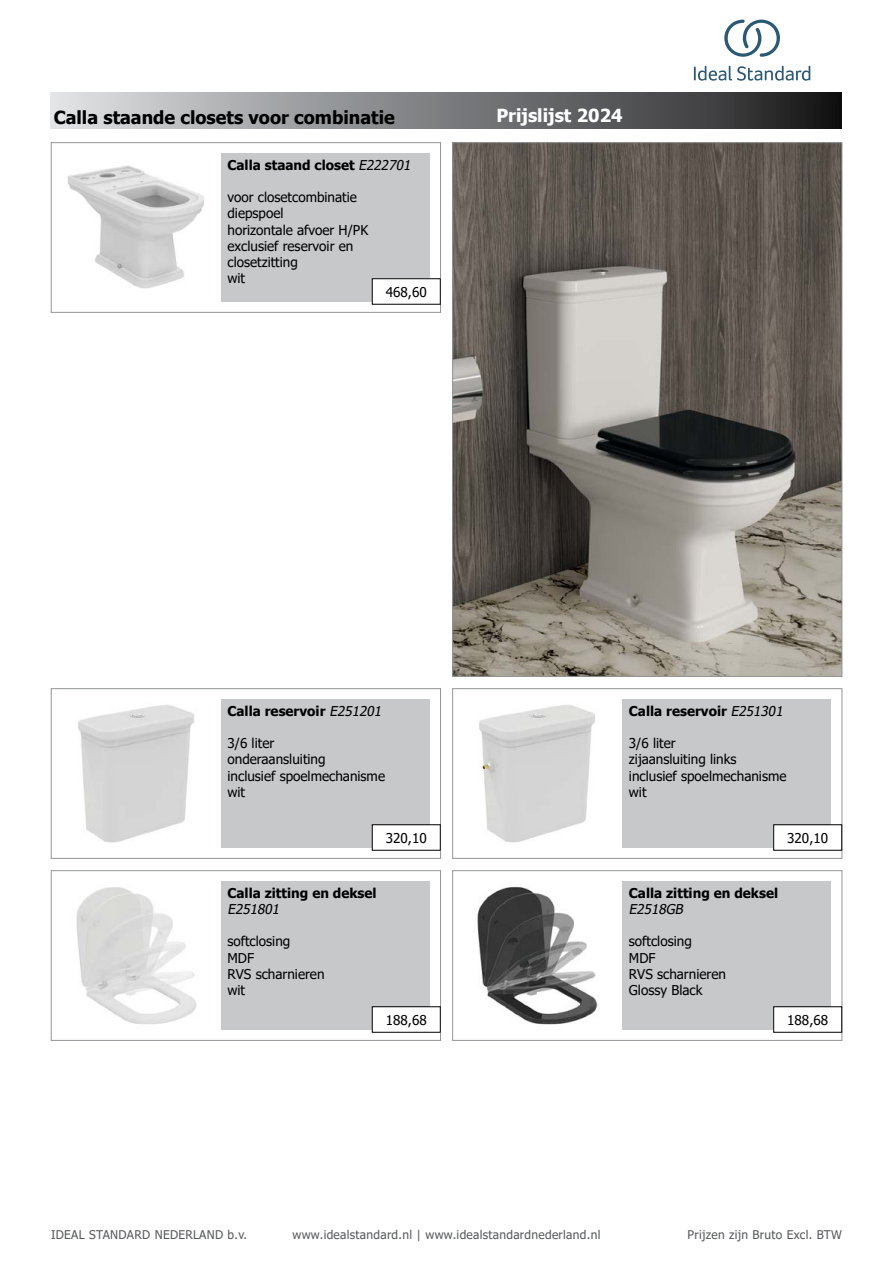
<style>
.page{position:relative;width:893px;height:1263px;background:#fff}
.page>*{position:absolute;margin:0;border:0;box-sizing:border-box;transform-origin:0 0}
.t1{font:700 18px "Tahoma";color:#000}
.t2{font:700 18px "Tahoma";color:#fff}
.t3{font:13.5px/16.2px "Tahoma";color:#000}
.t4{font:700 13.5px "Tahoma";color:#000}
.t5{font:italic 13.5px "Tahoma";color:#000}
.t6{font:12px "Tahoma";letter-spacing:.025em;color:#58595b}
.s1{font-weight:400;font-style:italic}
</style>
<div class="page">
<div style="left:51px;top:92px;width:791px;height:37px;background:linear-gradient(to right,#dee1e3,#1a1a1b)"></div>
<div style="left:452px;top:870px;width:390px;height:170px;border:1px solid #939598"></div>
<img style="left:477px;top:887px;width:121px;height:138px">
<div style="left:622px;top:881px;width:209px;height:149px;background:#c7c8ca"></div>
<div style="left:51px;top:870px;width:390px;height:170px;border:1px solid #939598"></div>
<img style="left:76px;top:887px;width:121px;height:137px">
<div style="left:221px;top:881px;width:209px;height:149px;background:#c7c8ca"></div>
<div style="left:51px;top:142px;width:390px;height:171px;border:1px solid #939598"></div>
<img style="left:67px;top:165px;width:137px;height:124px">
<div style="left:221px;top:153px;width:209px;height:149px;background:#c7c8ca"></div>
<div style="left:452px;top:688px;width:390px;height:170px;border:1px solid #939598"></div>
<img style="left:479px;top:705px;width:117px;height:138px">
<div style="left:622px;top:699px;width:209px;height:149px;background:#c7c8ca"></div>
<div style="left:51px;top:688px;width:390px;height:170px;border:1px solid #939598"></div>
<img style="left:78px;top:705px;width:117px;height:138px">
<div style="left:221px;top:699px;width:209px;height:149px;background:#c7c8ca"></div>
<img style="left:454px;top:144px;width:386px;height:530px">
<div style="left:372px;top:1007px;width:68px;height:25px;background:#fff"></div>
<div style="left:372px;top:1006px;width:68px;height:26px;border:1px solid #000"></div>
<div style="left:774px;top:1007px;width:68px;height:25px;background:#fff"></div>
<div style="left:773px;top:1006px;width:69px;height:26px;border:1px solid #000"></div>
<div style="left:372px;top:279px;width:68px;height:25px;background:#fff"></div>
<div style="left:372px;top:825px;width:68px;height:25px;background:#fff"></div>
<div style="left:372px;top:824px;width:68px;height:26px;border:1px solid #000"></div>
<div style="left:774px;top:825px;width:68px;height:25px;background:#fff"></div>
<div style="left:773px;top:824px;width:69px;height:26px;border:1px solid #000"></div>
<svg style="left:694px;top:66px;width:116px;height:15px"></svg>
<svg style="left:724px;top:20px;width:56px;height:37px"></svg>
<h1 class="t1" style="left:54px;top:105px;width:343px">Calla staande closets voor combinatie</h1>
<p class="t4" style="left:227px;top:155px;width:188px">Calla staand closet <span class="s1">E222701</span></p>
<p class="t3" style="left:227px;top:190px;width:142px">voor closetcombinatie diepspoel<br>horizontale afvoer H/PK exclusief reservoir en closetzitting<br>wit</p>
<p class="t3" style="left:386px;top:284px;width:42px">468,60</p>
<h1 class="t2" style="left:496px;top:103px;width:128px">Prijslijst 2024</h1>
<p class="t4" style="left:227px;top:701px;width:159px">Calla reservoir <span class="s1">E251201</span></p>
<p class="t3" style="left:227px;top:736px;width:159px">3/6 liter<br>onderaansluiting<br>inclusief spoelmechanisme wit</p>
<p class="t4" style="left:629px;top:701px;width:159px">Calla reservoir <span class="s1">E251301</span></p>
<p class="t3" style="left:629px;top:736px;width:159px">3/6 liter<br>zijaansluiting links inclusief spoelmechanisme wit</p>
<p class="t3" style="left:386px;top:830px;width:42px">320,10</p>
<p class="t3" style="left:787px;top:830px;width:42px">320,10</p>
<p class="t4" style="left:227px;top:883px;width:151px">Calla zitting en deksel</p>
<p class="t5" style="left:227px;top:900px;width:57px">E251801</p>
<p class="t3" style="left:227px;top:934px;width:99px">softclosing<br>MDF<br>RVS scharnieren wit</p>
<p class="t4" style="left:629px;top:883px;width:151px">Calla zitting en deksel</p>
<p class="t5" style="left:629px;top:900px;width:59px">E2518GB</p>
<p class="t3" style="left:629px;top:934px;width:99px">softclosing<br>MDF<br>RVS scharnieren<br>Glossy Black</p>
<p class="t3" style="left:386px;top:1012px;width:42px">188,68</p>
<p class="t3" style="left:787px;top:1012px;width:42px">188,68</p>
<p class="t6" style="left:51px;top:1227px;width:198px">IDEAL STANDARD NEDERLAND b.v.</p>
<p class="t6" style="left:292px;top:1227px;width:309px">www.idealstandard.nl | www.idealstandardnederland.nl</p>
<p class="t6" style="left:688px;top:1227px;width:156px">Prijzen zijn Bruto Excl. BTW</p>
</div>
